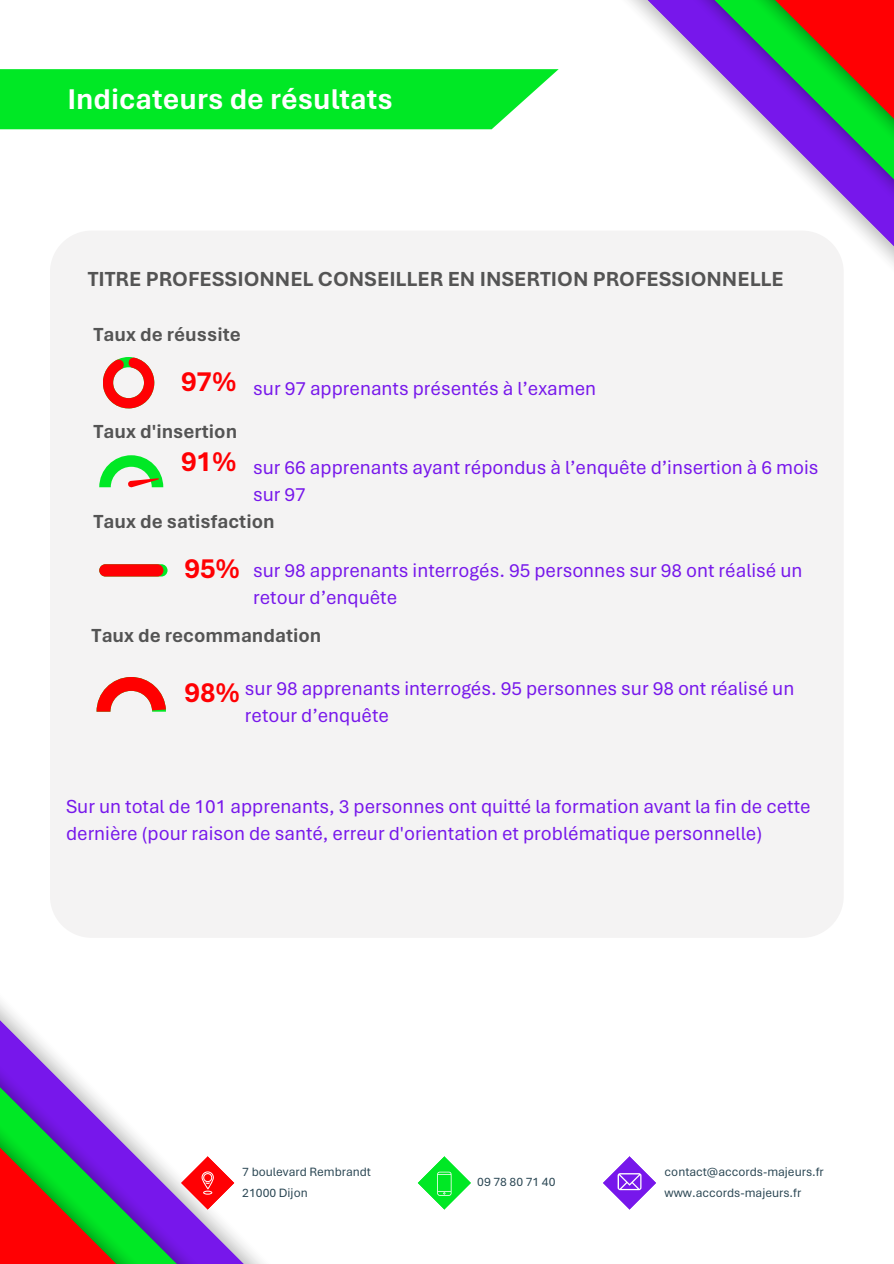
<style>
.page{position:relative;width:894px;height:1264px;background:#fff}
.page>*{position:absolute;margin:0;border:0;box-sizing:border-box;transform-origin:0 0}
.t1{font:700 30px "Aptos";color:#fff}
.t2{font:700 29.1px "Aptos";color:#ff0003}
.t3{font:700 21.45px "Aptos";color:#545454}
.t4{font:19.95px/27px "Aptos";color:#7717eb}
.t5{font:700 19.95px "Aptos";color:#545454}
.t6{font:12.75px/21.1px "Aptos";color:#2b4754}
</style>
<div class="page">
<img style="left:558px;top:0;width:335px;height:297px">
<svg style="left:711px;top:0;width:182px;height:186px"></svg>
<img style="left:0;top:1002px;width:261px;height:261px">
<svg style="left:0;top:69px;width:558px;height:60px;background:#0fe932"></svg>
<svg style="left:603px;top:1156px;width:53px;height:53px"></svg>
<svg style="left:418px;top:1156px;width:53px;height:53px"></svg>
<svg style="left:0;top:1077px;width:235px;height:186px"></svg>
<div style="left:50px;top:230px;width:792px;height:707px;background:#f4f3f3"></div>
<svg style="left:103px;top:357px;width:51px;height:51px"></svg>
<svg style="left:99px;top:564px;width:68px;height:12px"></svg>
<div style="left:99px;top:564px;width:64px;height:12px;background:#ff0003;border-radius:6px"></div>
<svg style="left:99px;top:455px;width:64px;height:32px"></svg>
<svg style="left:96px;top:677px;width:70px;height:34px"></svg>
<p class="t1" style="left:67px;top:81px;width:327px">Indicateurs de résultats</p>
<h1 class="t3" style="left:88px;top:265px;width:697px">TITRE PROFESSIONNEL CONSEILLER EN INSERTION PROFESSIONNELLE</h1>
<h4 class="t5" style="left:94px;top:322px;width:149px">Taux de réussite</h4>
<h4 class="t2" style="left:181px;top:363px;width:57px">97%</h4>
<h3 class="t5" style="left:94px;top:419px;width:145px">Taux d'insertion</h3>
<h3 class="t2" style="left:181px;top:443px;width:57px">91%</h3>
<h4 class="t4" style="left:253px;top:375px;width:344px">sur 97 apprenants présentés à l’examen</h4>
<h3 class="t4" style="left:253px;top:453px;width:566px">sur 66 apprenants ayant répondus à l’enquête d’insertion à 6 mois sur 97</h3>
<h1 class="t5" style="left:94px;top:509px;width:182px">Taux de satisfaction</h1>
<h1 class="t2" style="left:184px;top:551px;width:57px">95%</h1>
<h1 class="t4" style="left:253px;top:557px;width:550px">sur 98 apprenants interrogés. 95 personnes sur 98 ont réalisé un retour d’enquête</h1>
<h4 class="t5" style="left:92px;top:623px;width:231px">Taux de recommandation</h4>
<p class="t2" style="left:184px;top:675px;width:57px">98%</p>
<p class="t4" style="left:245px;top:675px;width:550px">sur 98 apprenants interrogés. 95 personnes sur 98 ont réalisé un retour d’enquête</p>
<h4 class="t4" style="left:66px;top:792px;width:745px">Sur un total de 101 apprenants, 3 personnes ont quitté la formation avant la fin de cette dernière (pour raison de santé, erreur d'orientation et problématique personnelle)</h4>
<p class="t6" style="left:242px;top:1160px;width:130px">7 boulevard Rembrandt</p>
<h1 class="t6" style="left:242px;top:1182px;width:67px">21000 Dijon</h1>
<h2 class="t6" style="left:477px;top:1171px;width:80px">09 78 80 71 40</h2>
<h3 class="t6" style="left:664px;top:1160px;width:161px">contact@accords-majeurs.fr www.accords-majeurs.fr</h3>
</div>
